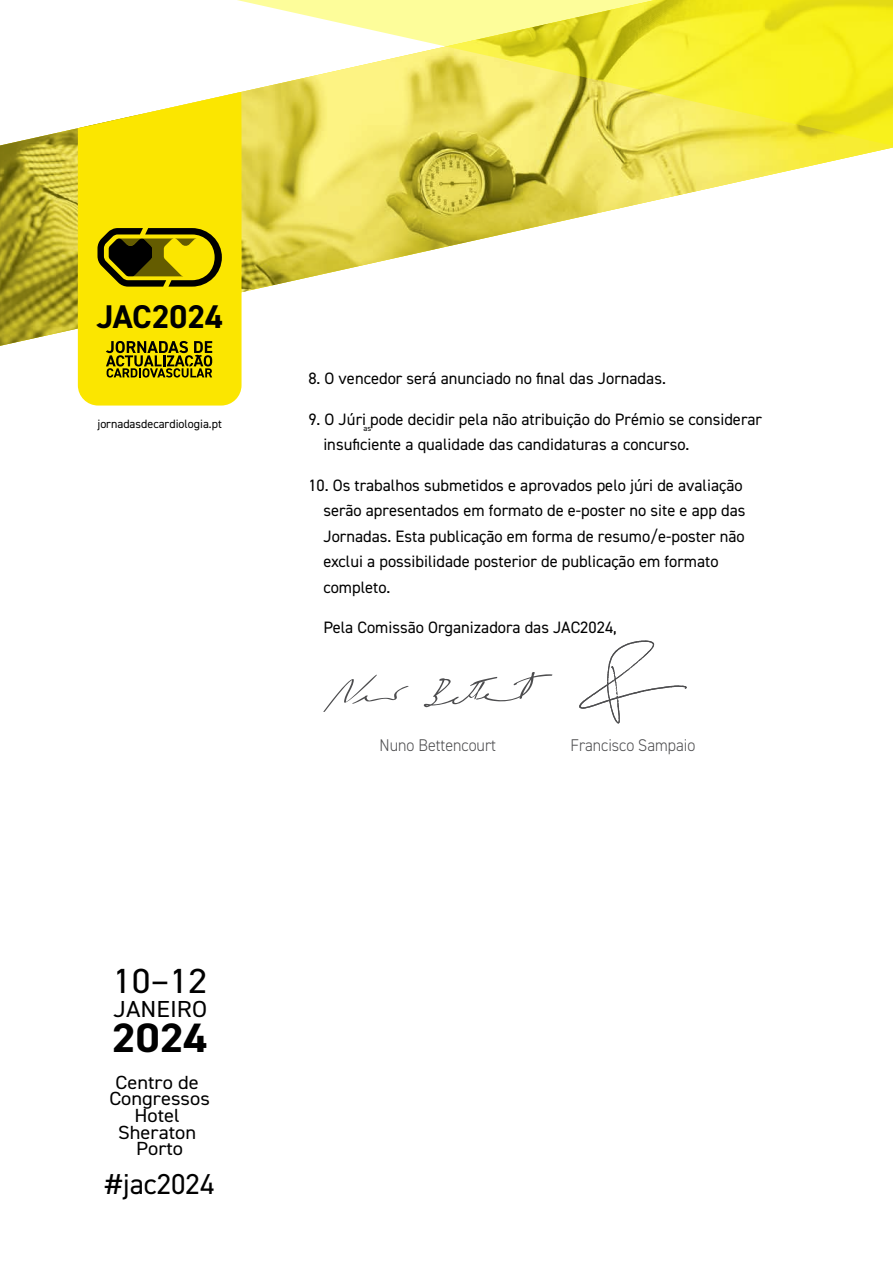
<style>
.page{position:relative;width:893px;height:1263px;background:#fff}
.page>*{position:absolute;margin:0;border:0;box-sizing:border-box;transform-origin:0 0}
.t1{font:700 41.1px "DIN2014";color:#000;scale:1.08 1}
.t2{font:34.95px "DIN2014";color:#000;scale:1.08 1}
.t3{font:700 32.85px "DIN2014";color:#000}
.t4{font:28.8px "DIN2014";color:#000}
.t5{font:23.25px "DIN2014";color:#000;scale:1.08 1}
.t6{font:19.05px/16.6px "DIN2014";color:#000;text-align:center;scale:1.08 1}
.t7{font:300 16.95px "DIN2014";color:#4d4d4f;scale:.94 1}
.t8{font:16.5px/25.5px "DIN2014";color:#000}
.t9{font:12px "DIN2014";color:#000}
.t10{font:8.1px "DIN2014";color:#000}
</style>
<div class="page">
<svg style="left:0;top:146px;width:893px;height:200px"></svg>
<svg style="left:0;top:0;width:893px;height:146px"></svg>
<svg style="left:78px;top:92px;width:164px;height:314px;background:#fbe714"></svg>
<svg style="left:97px;top:228px;width:125px;height:59px;background:#807500"></svg>
<svg style="left:106px;top:341px;width:106px;height:36px;background:#908400"></svg>
<svg style="left:323px;top:672px;width:229px;height:40px"></svg>
<svg style="left:579px;top:640px;width:108px;height:83px"></svg>
<h3 class="t3" style="left:97px;top:295px;width:128px">JAC2024</h3>
<p class="t9" style="left:97px;top:417px;width:126px">jornadasdecardiologia.pt</p>
<h2 class="t2" style="left:113px;top:959px;width:89px">10–12</h2>
<h3 class="t5" style="left:113px;top:994px;width:88px">JANEIRO</h3>
<h1 class="t1" style="left:112px;top:1010px;width:90px">2024</h1>
<p class="t6" style="left:109px;top:1073px;width:94px">Centro de<br>Congressos<br>Hotel<br>Sheraton<br>Porto</p>
<h3 class="t4" style="left:105px;top:1166px;width:110px">#jac2024</h3>
<p class="t8" style="left:308px;top:366px;width:359px">8. O vencedor será anunciado no final das Jornadas.</p>
<p class="t8" style="left:323px;top:406px;width:440px;text-indent:-15px">9. O Júri pode decidir pela não atribuição do Prémio se considerar insuficiente a qualidade das candidaturas a concurso.</p>
<p class="t8" style="left:323px;top:472px;width:424px;text-indent:-15px">10. Os trabalhos submetidos e aprovados pelo júri de avaliação serão apresentados em formato de e-poster no site e app das Jornadas. Esta publicação em forma de resumo/e-poster não exclui a possibilidade posterior de publicação em formato completo.</p>
<p class="t8" style="left:323px;top:615px;width:295px">Pela Comissão Organizadora das JAC2024,</p>
<p class="t10" style="left:363px;top:423px;width:9px">as</p>
<p class="t7" style="left:380px;top:735px;width:125px">Nuno Bettencourt</p>
<p class="t7" style="left:571px;top:735px;width:134px">Francisco Sampaio</p>
</div>
